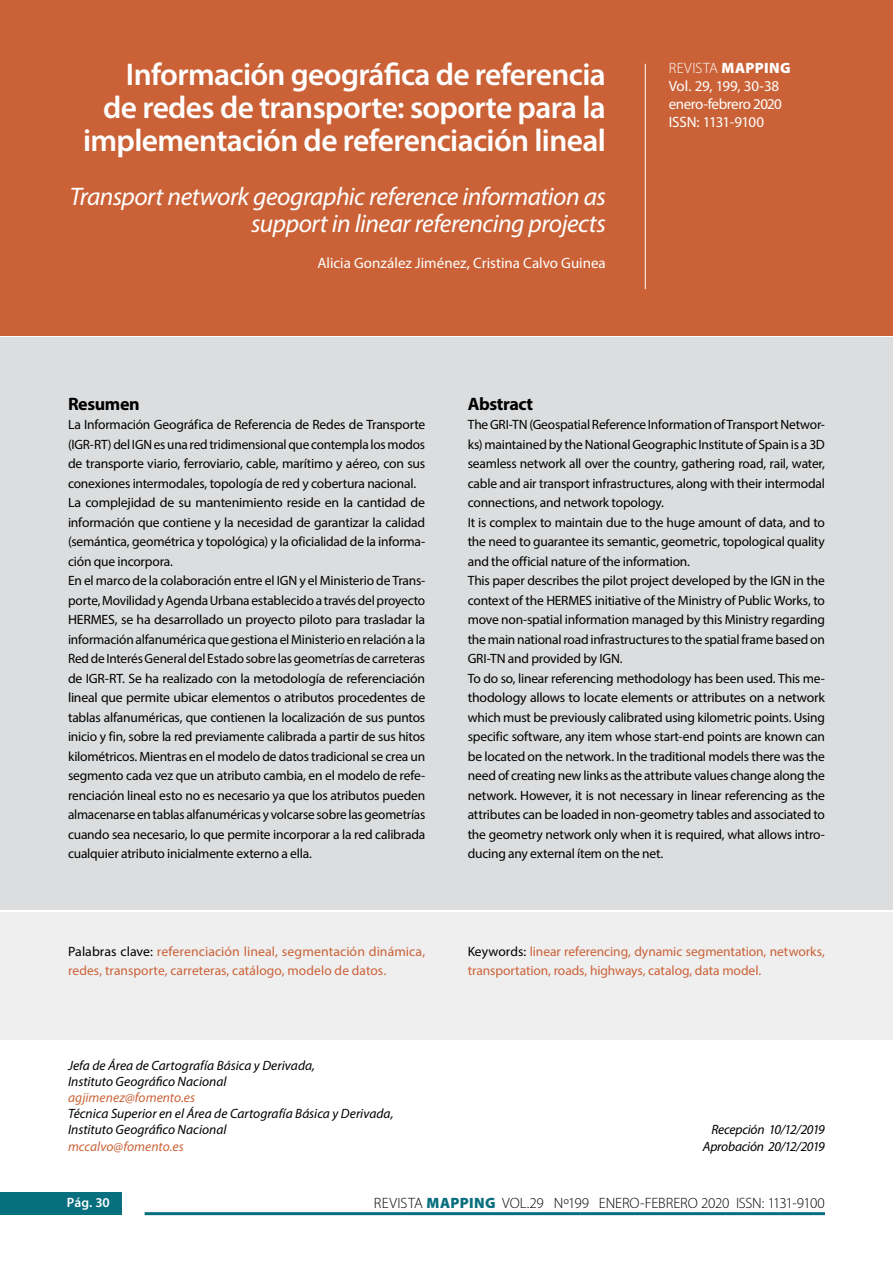
<style>
.page{position:relative;width:893px;height:1263px;background:#fff}
.page>*{position:absolute;margin:0;border:0;box-sizing:border-box;transform-origin:0 0}
.t1{font:600 31.5px/33px "Myriad Pro";letter-spacing:-.02em;color:#fff;text-align:right}
.t2{font:italic 25.5px/27px "Myriad Pro";letter-spacing:-.02em;color:#fff;text-align:right}
.t3{font:700 18px "Myriad Pro";letter-spacing:-.02em;color:#000}
.t4{font:15px/18px "Myriad Pro";letter-spacing:-.03em;color:#fff}
.t5{font:300 15px "Myriad Pro";letter-spacing:-.015em;color:#000}
.t6{font:15px "Myriad Pro";letter-spacing:-.005em;color:#fff}
.t7{font:13.5px/19.5px "Myriad Pro";letter-spacing:-.015em;color:#000}
.t8{font:13.5px/19.5px "Myriad Pro";color:#cb6237}
.t9{font:italic 13.5px/16.2px "Myriad Pro";color:#000}
.t10{font:italic 13.5px/16.2px "Myriad Pro";letter-spacing:-.02em;color:#000;text-align:right}
.t11{font:italic 13.5px "Myriad Pro";letter-spacing:.005em;color:#cb6237}
.t12{font:600 13.5px "Myriad Pro";color:#fff}
.s1{font-weight:300}
.s2{font-weight:900}
.s3{color:#000}
.s4{font-weight:900;color:#086f7f}
</style>
<div class="page">
<div style="left:0;top:1193px;width:121px;height:22px;background:#086f7f"></div>
<hr style="left:145px;top:1212px;width:680px;height:3px;background:#086f7f">
<div style="left:0;top:337px;width:893px;height:573px;background:#dcddde"></div>
<div style="left:0;top:912px;width:893px;height:127px;background:#efeff0"></div>
<div style="left:0;top:0;width:893px;height:336px;background:#cb6237"></div>
<hr style="left:645px;top:64px;width:1px;height:225px;background:#fff">
<h1 class="t1" style="left:83px;top:57px;width:524px">Información geográfica de referencia<br>de redes de transporte: soporte para la implementación de referenciación lineal</h1>
<h2 class="t2" style="left:70px;top:183px;width:538px">Transport network geographic reference information as support in linear referencing projects</h2>
<p class="t6" style="left:317px;top:254px;width:290px">Alicia González Jiménez, Cristina Calvo Guinea</p>
<p class="t4" style="left:669px;top:59px;width:123px"><span class="s1">REVISTA</span> <span class="s2">MAPPING<br></span>Vol. 29, 199, 30-38 enero-febrero 2020<br>ISSN: 1131-9100</p>
<h3 class="t3" style="left:68px;top:392px;width:73px">Resumen</h3>
<p class="t7" style="left:68px;top:415px;width:359px">La Información Geográfica de Referencia de Redes de Transporte (IGR-RT) del IGN es una red tridimensional que contempla los modos de transporte viario, ferroviario, cable, marítimo y aéreo, con sus conexiones intermodales, topología de red y cobertura nacional.<br>La complejidad de su mantenimiento reside en la cantidad de información que contiene y la necesidad de garantizar la calidad (semántica, geométrica y topológica) y la oficialidad de la informa&shy;ción que incorpora.<br>En el marco de la colaboración entre el IGN y el Ministerio de Trans&shy;porte, Movilidad y Agenda Urbana establecido a través del proyecto HERMES, se ha desarrollado un proyecto piloto para trasladar la información alfanumérica que gestiona el Ministerio en relación a la Red de Interés General del Estado sobre las geometrías de carreteras de IGR-RT. Se ha realizado con la metodología de referenciación lineal que permite ubicar elementos o atributos procedentes de tablas alfanuméricas, que contienen la localización de sus puntos inicio y fin, sobre la red previamente calibrada a partir de sus hitos kilométricos. Mientras en el modelo de datos tradicional se crea un segmento cada vez que un atributo cambia, en el modelo de refe&shy;renciación lineal esto no es necesario ya que los atributos pueden almacenarse en tablas alfanuméricas y volcarse sobre las geometrías cuando sea necesario, lo que permite incorporar a la red calibrada cualquier atributo inicialmente externo a ella.</p>
<h3 class="t3" style="left:468px;top:392px;width:67px">Abstract</h3>
<p class="t7" style="left:468px;top:415px;width:359px">The GRI-TN (Geospatial Reference Information of Transport Networ&shy;ks) maintained by the National Geographic Institute of Spain is a 3D seamless network all over the country, gathering road, rail, water, cable and air transport infrastructures, along with their intermodal connections, and network topology.<br>It is complex to maintain due to the huge amount of data, and to the need to guarantee its semantic, geometric, topological quality and the official nature of the information.<br>This paper describes the pilot project developed by the IGN in the context of the HERMES initiative of the Ministry of Public Works, to move non-spatial information managed by this Ministry regarding the main national road infrastructures to the spatial frame based on GRI-TN and provided by IGN.<br>To do so, linear referencing methodology has been used. This me&shy;thodology allows to locate elements or attributes on a network which must be previously calibrated using kilometric points. Using specific software, any item whose start-end points are known can be located on the network. In the traditional models there was the need of creating new links as the attribute values change along the network. However, it is not necessary in linear referencing as the attributes can be loaded in non-geometry tables and associated to the geometry network only when it is required, what allows intro&shy;ducing any external ítem on the net.</p>
<p class="t8" style="left:68px;top:941px;width:359px"><span class="s3">Palabras clave:</span> referenciación lineal, segmentación dinámica, redes, transporte, carreteras, catálogo, modelo de datos.</p>
<p class="t8" style="left:468px;top:941px;width:359px"><span class="s3">Keywords:</span> linear referencing, dynamic segmentation, networks, transportation, roads, highways, catalog, data model.</p>
<p class="t9" style="left:68px;top:1057px;width:249px">Jefa de Área de Cartografía Básica y Derivada,<br>Instituto Geográfico Nacional</p>
<p class="t11" style="left:68px;top:1089px;width:129px">agjimenez@fomento.es</p>
<p class="t9" style="left:68px;top:1105px;width:327px">Técnica Superior en el Área de Cartografía Básica y Derivada,<br>Instituto Geográfico Nacional</p>
<p class="t11" style="left:68px;top:1138px;width:117px">mccalvo@fomento.es</p>
<p class="t10" style="left:703px;top:1121px;width:124px">Recepción 10/12/2019<br>Aprobación 20/12/2019</p>
<p class="t12" style="left:67px;top:1194px;width:44px">Pág. 30</p>
<p class="t5" style="left:374px;top:1194px;width:453px">REVISTA <span class="s4">MAPPING</span> VOL.29 Nº199 ENERO-FEBRERO 2020 ISSN: 1131-9100</p>
</div>
